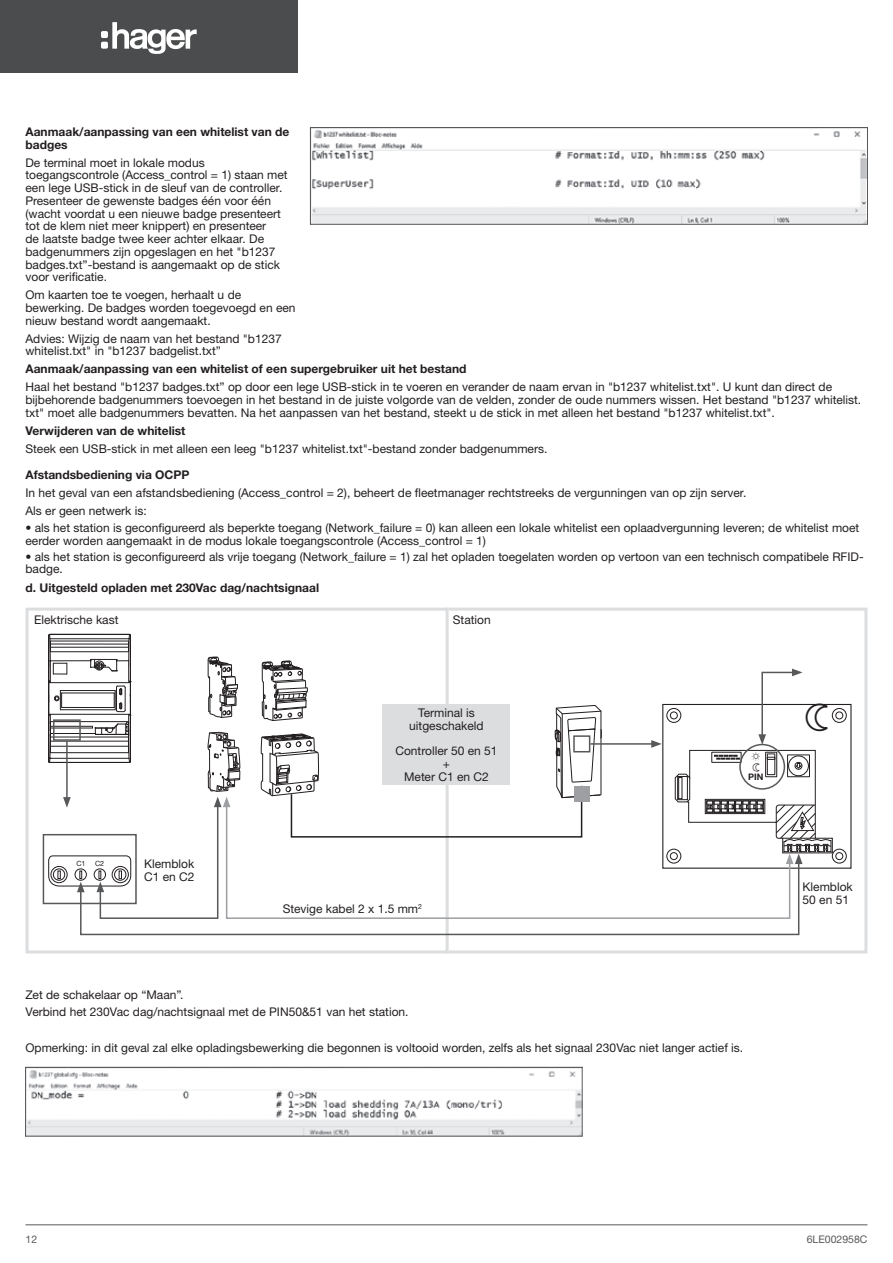
<style>
.page{position:relative;width:893px;height:1263px;background:#fff}
.page>*{position:absolute;margin:0;border:0;box-sizing:border-box;transform-origin:0 0}
.t1{font:12px/12.8px "Helvetica Neue LTW1 G";color:#231f20}
.t2{font:700 12px/12.8px "Helvetica Neue LTW1 G";color:#231f20}
.t3{font:10.5px "Helvetica Neue LTW1 G";color:#57585a}
.t4{font:700 9px "Helvetica Neue LTW1 G";color:#231f20}
.t5{font:7.2px "Helvetica Neue LTW1 G";color:#231f20}
</style>
<div class="page">
<hr style="left:26px;top:1224px;width:841px;height:1px;background:#57585a">
<svg style="left:450px;top:607px;width:418px;height:347px"></svg>
<svg style="left:25px;top:607px;width:425px;height:347px"></svg>
<div style="left:43px;top:834px;width:94px;height:70px;border:2px solid #57585a"></div>
<svg style="left:260px;top:660px;width:342px;height:143px"></svg>
<div style="left:574px;top:786px;width:16px;height:15px;background:#9d9fa2"></div>
<div style="left:573px;top:735px;width:17px;height:17px;border:2px solid #57585a"></div>
<div style="left:658px;top:700px;width:203px;height:174px;background:#fff"></div>
<div style="left:667px;top:708px;width:14px;height:15px;border:1px solid #231f20;border-radius:50%"></div>
<div style="left:670px;top:712px;width:7px;height:7px;border:1px solid #231f20;border-radius:50%"></div>
<div style="left:832px;top:708px;width:14px;height:15px;border:1px solid #231f20;border-radius:50%"></div>
<div style="left:836px;top:712px;width:7px;height:7px;border:1px solid #231f20;border-radius:50%"></div>
<div style="left:832px;top:849px;width:14px;height:14px;border:1px solid #231f20;border-radius:50%"></div>
<div style="left:836px;top:852px;width:7px;height:8px;border:1px solid #231f20;border-radius:50%"></div>
<hr style="left:590px;top:743px;width:64px;height:2px;background:#57585a">
<svg style="left:651px;top:740px;width:11px;height:8px"></svg>
<svg style="left:79px;top:864px;width:721px;height:72px"></svg>
<svg style="left:241px;top:803px;width:550px;height:117px"></svg>
<svg style="left:48px;top:633px;width:193px;height:287px"></svg>
<img style="left:312px;top:130px;width:554px;height:93px">
<div style="left:310px;top:127px;width:558px;height:98px;border:1px solid #57585a"></div>
<img style="left:27px;top:1070px;width:554px;height:64px">
<div style="left:25px;top:1067px;width:558px;height:69px;border:1px solid #57585a"></div>
<div style="left:0;top:0;width:298px;height:72px;background:#4b4c4d"></div>
<svg style="left:101px;top:22px;width:96px;height:32px"></svg>
<svg style="left:674px;top:669px;width:159px;height:195px"></svg>
<p class="t2" style="left:26px;top:125px;width:265px">Aanmaak/aanpassing van een whitelist van de badges</p>
<p class="t1" style="left:26px;top:156px;width:264px">De terminal moet in lokale modus toegangscontrole (Access_control = 1) staan met een lege USB-stick in de sleuf van de controller.<br>Presenteer de gewenste badges één voor één (wacht voordat u een nieuwe badge presenteert tot de klem niet meer knippert) en presenteer<br>de laatste badge twee keer achter elkaar. De badgenummers zijn opgeslagen en het "b1237 badges.txt”-bestand is aangemaakt op de stick voor verificatie.</p>
<p class="t1" style="left:26px;top:289px;width:272px">Om kaarten toe te voegen, herhaalt u de bewerking. De badges worden toegevoegd en een nieuw bestand wordt aangemaakt.</p>
<p class="t1" style="left:26px;top:332px;width:258px">Advies: Wijzig de naam van het bestand "b1237 whitelist.txt" in "b1237 badgelist.txt”</p>
<p class="t2" style="left:26px;top:363px;width:442px">Aanmaak/aanpassing van een whitelist of een supergebruiker uit het bestand</p>
<p class="t1" style="left:26px;top:381px;width:837px">Haal het bestand "b1237 badges.txt” op door een lege USB-stick in te voeren en verander de naam ervan in "b1237 whitelist.txt". U kunt dan direct de bijbehorende badgenummers toevoegen in het bestand in de juiste volgorde van de velden, zonder de oude nummers wissen. Het bestand "b1237 whitelist. txt" moet alle badgenummers bevatten. Na het aanpassen van het bestand, steekt u de stick in met alleen het bestand "b1237 whitelist.txt".</p>
<p class="t2" style="left:26px;top:424px;width:162px">Verwijderen van de whitelist</p>
<p class="t1" style="left:26px;top:442px;width:523px">Steek een USB-stick in met alleen een leeg "b1237 whitelist.txt"-bestand zonder badgenummers.</p>
<p class="t2" style="left:26px;top:468px;width:165px">Afstandsbediening via OCPP</p>
<p class="t1" style="left:26px;top:483px;width:723px;line-height:17.9px">In het geval van een afstandsbediening (Access_control = 2), beheert de fleetmanager rechtstreeks de vergunningen van op zijn server.<br>Als er geen netwerk is:</p>
<p class="t1" style="left:26px;top:522px;width:835px">• als het station is geconfigureerd als beperkte toegang (Network_failure = 0) kan alleen een lokale whitelist een oplaadvergunning leveren; de whitelist moet eerder worden aangemaakt in de modus lokale toegangscontrole (Access_control = 1)</p>
<p class="t1" style="left:26px;top:550px;width:840px">• als het station is geconfigureerd als vrije toegang (Network_failure = 1) zal het opladen toegelaten worden op vertoon van een technisch compatibele RFID&shy;badge.</p>
<p class="t2" style="left:26px;top:581px;width:295px">d. Uitgesteld opladen met 230Vac dag/nachtsignaal</p>
<p class="t1" style="left:34px;top:613px;width:86px">Elektrische kast</p>
<p class="t5" style="left:76px;top:859px;width:11px">C1</p>
<p class="t5" style="left:95px;top:859px;width:11px">C2</p>
<p class="t1" style="left:144px;top:857px;width:52px">Klemblok<br>C1 en C2</p>
<p class="t1" style="left:453px;top:613px;width:39px">Station</p>
<p class="t1" style="left:409px;top:706px;width:76px;text-align:center">Terminal is uitgeschakeld</p>
<p class="t1" style="left:395px;top:744px;width:104px;text-align:center">Controller 50 en 51 +<br>Meter C1 en C2</p>
<p class="t1" style="left:283px;top:902px;width:141px">Stevige kabel 2 x 1.5 mm<sup>2</sup></p>
<p class="t4" style="left:748px;top:771px;width:17px">PIN</p>
<p class="t1" style="left:26px;top:985px;width:385px;line-height:17.9px">Zet de schakelaar op “Maan”.<br>Verbind het 230Vac dag/nachtsignaal met de PIN50&amp;51 van het station.</p>
<p class="t1" style="left:26px;top:1041px;width:719px">Opmerking: in dit geval zal elke opladingsbewerking die begonnen is voltooid worden, zelfs als het signaal 230Vac niet langer actief is.</p>
<p class="t1" style="left:802px;top:880px;width:52px">Klemblok<br>50 en 51</p>
<p class="t3" style="left:26px;top:1232px;width:13px">12</p>
<p class="t3" style="left:807px;top:1232px;width:62px">6LE002958C</p>
</div>
